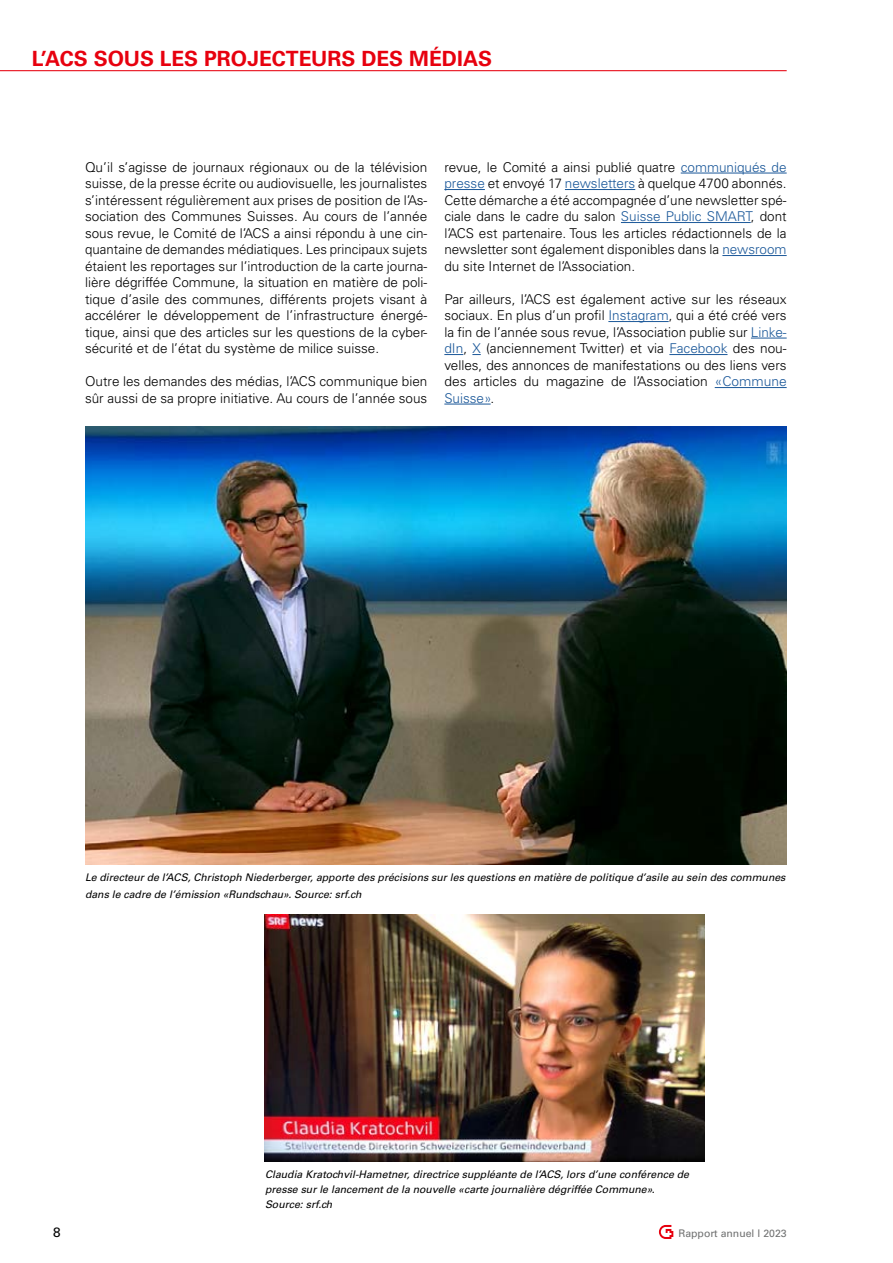
<style>
.page{position:relative;width:893px;height:1263px;background:#fff}
.page>*{position:absolute;margin:0;border:0;box-sizing:border-box;transform-origin:0 0}
.t1{font:700 21px "Univers LT Std";color:#e7000e}
.t2{font:300 13.5px/16.5px "Univers LT Std";color:#000;text-align:justify}
.t3{font:13.5px "Univers LT Std";color:#000}
.t4{font:italic 10.5px/15px "Univers LT Std";color:#000}
.t5{font:10.5px "Univers LT Std";color:#6f7070}
.s1{color:#1b5899}
</style>
<div class="page">
<hr style="left:0;top:70px;width:787px;height:1px;background:#e7000e">
<svg style="left:659px;top:1225px;width:14px;height:14px"></svg>
<img style="left:85px;top:427px;width:702px;height:438px">
<img style="left:265px;top:914px;width:440px;height:248px">
<hr style="left:681px;top:173px;width:106px;height:1px;background:#1b5899">
<hr style="left:444px;top:189px;width:41px;height:1px;background:#1b5899">
<hr style="left:565px;top:189px;width:70px;height:1px;background:#1b5899">
<hr style="left:621px;top:222px;width:130px;height:1px;background:#1b5899">
<hr style="left:722px;top:255px;width:65px;height:1px;background:#1b5899">
<hr style="left:608px;top:321px;width:61px;height:1px;background:#1b5899">
<hr style="left:751px;top:338px;width:36px;height:1px;background:#1b5899">
<svg style="left:444px;top:354px;width:19px;height:1px"></svg>
<hr style="left:669px;top:354px;width:58px;height:1px;background:#1b5899">
<hr style="left:715px;top:387px;width:72px;height:1px;background:#1b5899">
<hr style="left:444px;top:404px;width:47px;height:1px;background:#1b5899">
<h1 class="t1" style="left:32px;top:46px;width:462px">L’ACS SOUS LES PROJECTEURS DES MÉDIAS</h1>
<p class="t2" style="left:85px;top:159px;width:344px">Qu’il s’agisse de journaux régionaux ou de la télévision suisse, de la presse écrite ou audiovisuelle, les journalistes s’intéressent régulièrement aux prises de position de l’As&shy;sociation des Communes Suisses. Au cours de l’année sous revue, le Comité de l’ACS a ainsi répondu à une cin&shy;quantaine de demandes médiatiques. Les principaux sujets étaient les reportages sur l’introduction de la carte journa&shy;lière dégriffée Commune, la situation en matière de poli&shy;tique d’asile des communes, différents projets visant à accélérer le développement de l’infrastructure énergé&shy;tique, ainsi que des articles sur les questions de la cyber&shy;sécurité et de l’état du système de milice suisse.</p>
<p class="t2" style="left:85px;top:373px;width:344px">Outre les demandes des médias, l’ACS communique bien sûr aussi de sa propre initiative. Au cours de l’année sous</p>
<p class="t2" style="left:444px;top:159px;width:344px">revue, le Comité a ainsi publié quatre <span class="s1">communiqués de presse</span> et envoyé 17 <span class="s1">newsletters</span> à quelque 4700 abonnés.<br>Cette démarche a été accompagnée d’une newsletter spé&shy;ciale dans le cadre du salon <span class="s1">Suisse Public SMART</span>, dont l’ACS est partenaire. Tous les articles rédactionnels de la newsletter sont également disponibles dans la <span class="s1">newsroom </span>du site Internet de l’Association.</p>
<p class="t2" style="left:444px;top:291px;width:344px">Par ailleurs, l’ACS est également active sur les réseaux sociaux. En plus d’un profil <span class="s1">Instagram</span>, qui a été créé vers la fin de l’année sous revue, l’Association publie sur <span class="s1">Linke&shy;dIn</span>, <span class="s1">X</span> (anciennement Twitter) et via <span class="s1">Facebook</span> des nou&shy;velles, des annonces de manifestations ou des liens vers des articles du magazine de l’Association <span class="s1">«Commune Suisse»</span>.</p>
<p class="t4" style="left:85px;top:869px;width:702px;line-height:16.5px">Le directeur de l’ACS, Christoph Niederberger, apporte des précisions sur les questions en matière de politique d’asile au sein des communes dans le cadre de l’émission «Rundschau». Source: srf.ch</p>
<p class="t4" style="left:265px;top:1167px;width:425px">Claudia Kratochvil-Hametner, directrice suppléante de l’ACS, lors d’une conférence de presse sur le lancement de la nouvelle «carte journalière dégriffée Commune».<br>Source: srf.ch</p>
<p class="t3" style="left:53px;top:1225px;width:9px">8</p>
<p class="t5" style="left:679px;top:1227px;width:110px">Rapport annuel l 2023</p>
</div>
